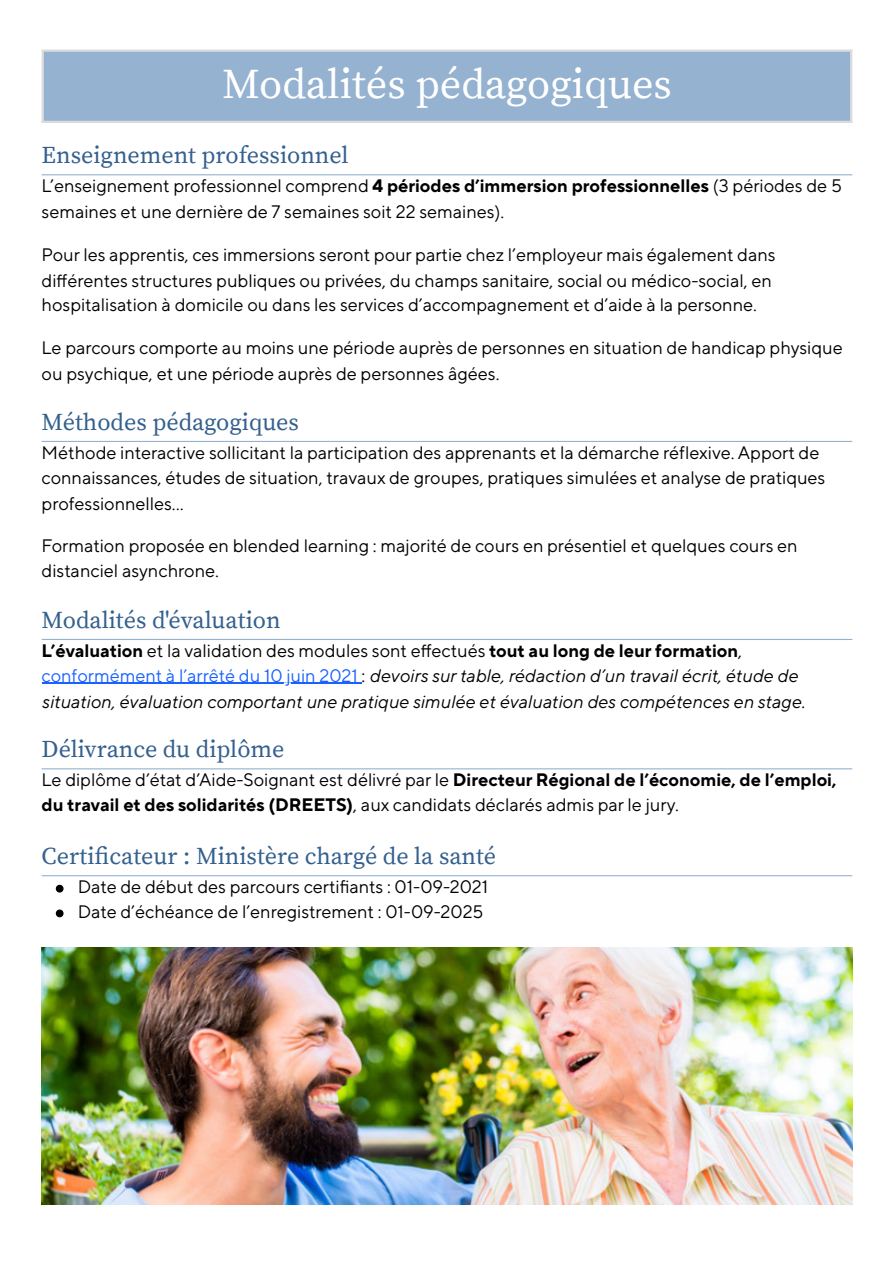
<style>
.page{position:relative;width:894px;height:1263px;background:#fff}
.page>*{position:absolute;margin:0;border:0;box-sizing:border-box;transform-origin:0 0}
.t1{font:42px "Source Serif Pro";color:#fff}
.t2{font:24px "Source Serif Pro";color:#34608e}
.t3{font:18px/25.3px "TT Norms Pro";color:#000}
.t4{font:italic 18px/25.3px "TT Norms Pro";color:#000}
.s1{font-weight:700}
.s2{font-weight:700;font-style:normal}
.s3{font-style:normal}
.s4{font-style:normal;color:#1a62ff}
</style>
<div class="page">
<div style="left:42px;top:50px;width:809px;height:72px;background:#95b2d1"></div>
<hr style="left:42px;top:52px;width:2px;height:69px;background:#dbdbdb">
<hr style="left:849px;top:52px;width:3px;height:69px;background:#dbdbdb">
<hr style="left:42px;top:50px;width:810px;height:2px;background:#dbdbdb">
<hr style="left:42px;top:121px;width:810px;height:2px;background:#dbdbdb">
<hr style="left:42px;top:174px;width:810px;height:1px;background:#95b2d1">
<hr style="left:42px;top:441px;width:810px;height:1px;background:#95b2d1">
<hr style="left:42px;top:683px;width:319px;height:1px;background:#1a62ff">
<hr style="left:42px;top:639px;width:810px;height:1px;background:#95b2d1">
<hr style="left:42px;top:768px;width:810px;height:1px;background:#95b2d1">
<svg style="left:56px;top:885px;width:7px;height:7px"></svg>
<svg style="left:56px;top:909px;width:7px;height:8px"></svg>
<hr style="left:42px;top:875px;width:810px;height:1px;background:#95b2d1">
<img style="left:42px;top:947px;width:810px;height:258px">
<p class="t1" style="left:222px;top:59px;width:451px">Modalités pédagogiques</p>
<p class="t2" style="left:42px;top:141px;width:308px">Enseignement professionnel</p>
<p class="t3" style="left:42px;top:174px;width:801px;line-height:25.8px">L’enseignement professionnel comprend <span class="s1">4 périodes d’immersion professionnelles</span> (3 périodes de 5 semaines et une dernière de 7 semaines soit 22 semaines).</p>
<p class="t3" style="left:42px;top:243px;width:735px">Pour les apprentis, ces immersions seront pour partie chez l’employeur mais également dans différentes structures publiques ou privées, du champs sanitaire, social ou médico-social, en hospitalisation à domicile ou dans les services d’accompagnement et d’aide à la personne.</p>
<p class="t3" style="left:42px;top:336px;width:802px;line-height:25.8px">Le parcours comporte au moins une période auprès de personnes en situation de handicap physique ou psychique, et une période auprès de personnes âgées.</p>
<p class="t2" style="left:42px;top:408px;width:259px">Méthodes pédagogiques</p>
<p class="t3" style="left:42px;top:441px;width:785px">Méthode interactive sollicitant la participation des apprenants et la démarche réflexive. Apport de connaissances, études de situation, travaux de groupes, pratiques simulées et analyse de pratiques professionnelles…</p>
<p class="t3" style="left:42px;top:534px;width:757px;line-height:24.8px">Formation proposée en blended learning : majorité de cours en présentiel et quelques cours en distanciel asynchrone.</p>
<p class="t2" style="left:42px;top:606px;width:240px">Modalités d'évaluation</p>
<h1 class="t4" style="left:42px;top:639px;width:764px"><span class="s2">L’évaluation</span> <span class="s3">et la validation des modules sont effectués</span> <span class="s2">tout au long de leur formation</span><span class="s3">, </span><span class="s4">conformément à l’arrêté du 10 juin 2021</span> <span class="s3">:</span> devoirs sur table, rédaction d’un travail écrit, étude de situation, évaluation comportant une pratique simulée et évaluation des compétences en stage.</h1>
<p class="t2" style="left:42px;top:735px;width:244px">Délivrance du diplôme</p>
<p class="t3" style="left:42px;top:768px;width:796px;line-height:24.8px">Le diplôme d’état d’Aide-Soignant est délivré par le <span class="s1">Directeur Régional de l’économie, de l’emploi, du travail et des solidarités (DREETS)</span>, aux candidats déclarés admis par le jury.</p>
<p class="t2" style="left:42px;top:842px;width:456px">Certificateur : Ministère chargé de la santé</p>
<p class="t3" style="left:78px;top:875px;width:412px">Date de début des parcours certifiants : 01-09-2021</p>
<p class="t3" style="left:78px;top:900px;width:407px">Date d’échéance de l’enregistrement : 01-09-2025</p>
</div>
